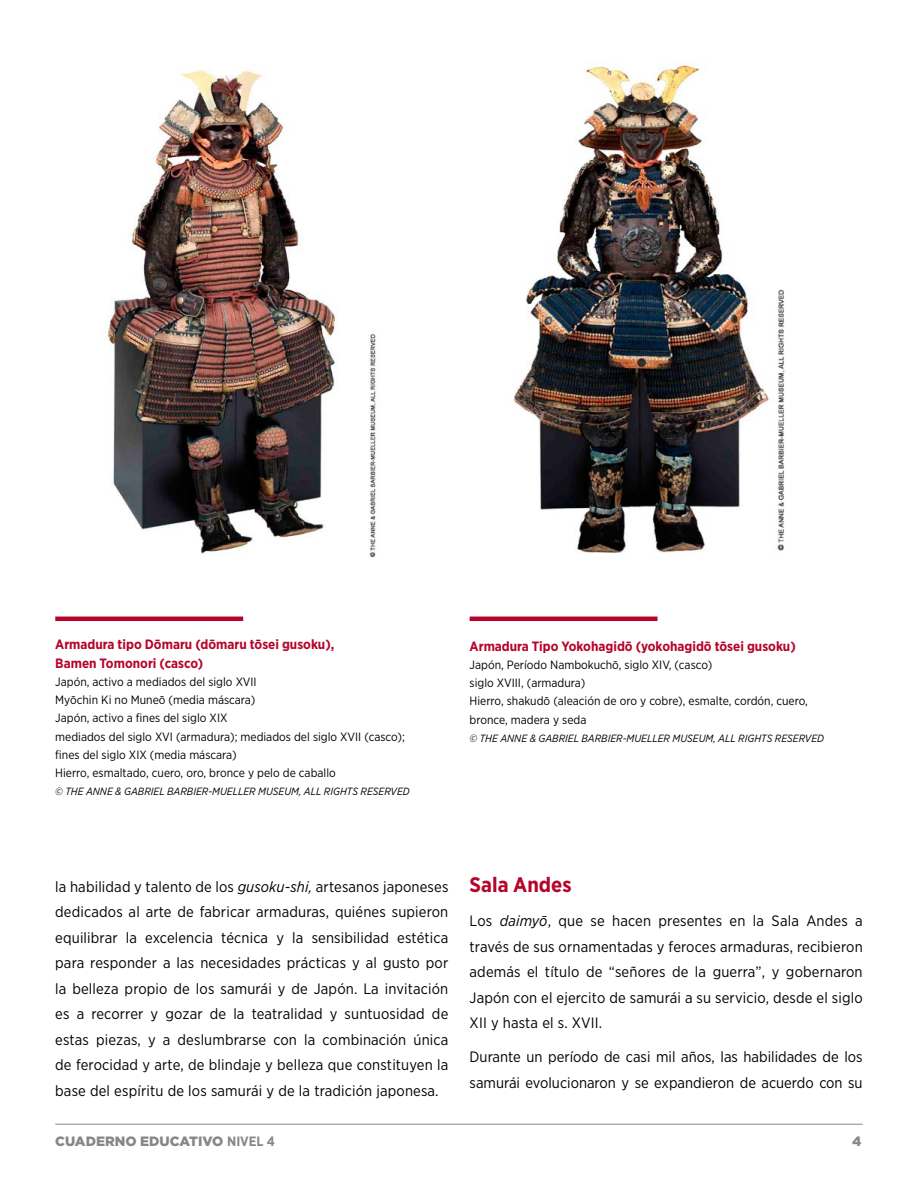
<style>
.page{position:relative;width:918px;height:1188px;background:#fff}
.page>*{position:absolute;margin:0;border:0;box-sizing:border-box;transform-origin:0 0}
.t1{font:700 21px "Gotham Narrow";color:#b6042b}
.t2{font:15px/25.5px "Gotham Narrow";color:#000;text-align:justify}
.t3{font:700 13.5px/18.3px "Gotham Narrow";color:#b6042b}
.t4{font:900 13.5px "Gotham";color:#868786}
.t5{font:12px/18.3px "Gotham Narrow";color:#000}
.t6{font:italic 10.5px "Gotham Narrow";color:#000}
.s1{font-style:italic}
.s2{font-family:"Gotham Narrow";font-weight:700}
</style>
<div class="page">
<hr style="left:55px;top:1124px;width:808px;height:1px;background:#868786">
<hr style="left:55px;top:617px;width:188px;height:4px;background:#b6042b">
<hr style="left:470px;top:617px;width:188px;height:4px;background:#b6042b">
<img style="left:107px;top:69px;width:269px;height:489px">
<img style="left:514px;top:63px;width:271px;height:490px">
<p class="t3" style="left:55px;top:635px;width:281px">Armadura tipo Dōmaru (dōmaru tōsei gusoku),<br>Bamen Tomonori (casco)</p>
<p class="t5" style="left:55px;top:672px;width:351px">Japón, activo a mediados del siglo XVII<br>Myōchin Ki no Muneō (media máscara)<br>Japón, activo a fines del siglo XIX<br>mediados del siglo XVI (armadura); mediados del siglo XVII (casco); fines del siglo XIX (media máscara)<br>Hierro, esmaltado, cuero, oro, bronce y pelo de caballo</p>
<p class="t6" style="left:55px;top:785px;width:356px">© THE ANNE &amp; GABRIEL BARBIER-MUELLER MUSEUM, ALL RIGHTS RESERVED</p>
<p class="t3" style="left:470px;top:637px;width:328px">Armadura Tipo Yokohagidō (yokohagidō tōsei gusoku)</p>
<p class="t5" style="left:470px;top:655px;width:340px">Japón, Período Nambokuchō, siglo XIV, (casco)<br>siglo XVIII, (armadura)<br>Hierro, shakudō (aleación de oro y cobre), esmalte, cordón, cuero, bronce, madera y seda</p>
<p class="t6" style="left:470px;top:732px;width:356px">© THE ANNE &amp; GABRIEL BARBIER-MUELLER MUSEUM, ALL RIGHTS RESERVED</p>
<p class="t2" style="left:55px;top:873px;width:395px">la habilidad y talento de los <span class="s1">gusoku-shi,</span> artesanos japoneses dedicados al arte de fabricar armaduras, quiénes supieron equilibrar la excelencia técnica y la sensibilidad estética para responder a las necesidades prácticas y al gusto por la belleza propio de los samurái y de Japón. La invitación es a recorrer y gozar de la teatralidad y suntuosidad de estas piezas, y a deslumbrarse con la combinación única de ferocidad y arte, de blindaje y belleza que constituyen la base del espíritu de los samurái y de la tradición japonesa.</p>
<h1 class="t1" style="left:470px;top:871px;width:104px">Sala Andes</h1>
<p class="t2" style="left:470px;top:908px;width:395px">Los <span class="s1">daimyō</span>, que se hacen presentes en la Sala Andes a través de sus ornamentadas y feroces armaduras, recibieron además el título de “señores de la guerra”, y gobernaron Japón con el ejercito de samurái a su servicio, desde el siglo XII y hasta el s. XVII.</p>
<p class="t2" style="left:470px;top:1044px;width:395px">Durante un período de casi mil años, las habilidades de los samurái evolucionaron y se expandieron de acuerdo con su</p>
<p class="t4" style="left:55px;top:1133px;width:221px">CUADERNO EDUCATIVO <span class="s2">NIVEL 4</span></p>
<p class="t4" style="left:852px;top:1133px;width:11px">4</p>
</div>
